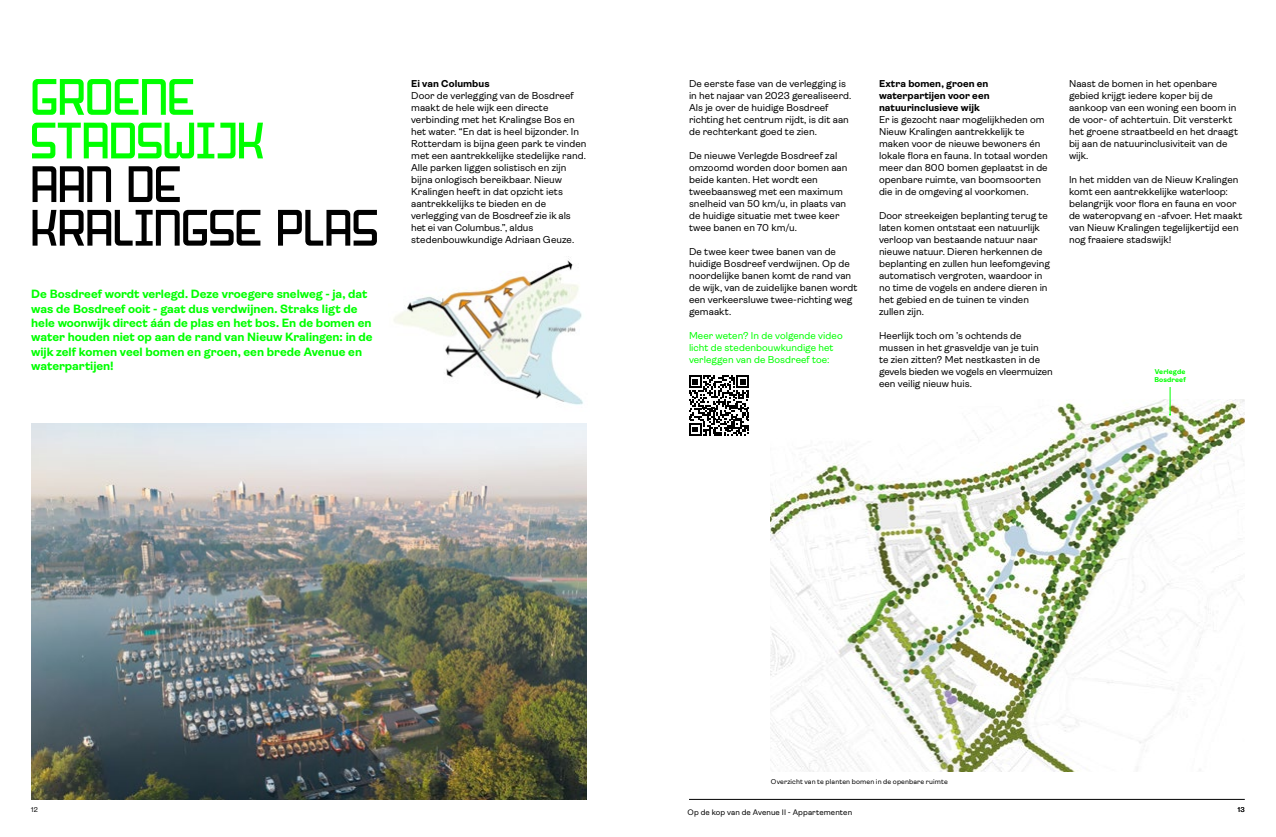
<style>
.page{position:relative;width:1276px;height:837px;background:#fff}
.page>*{position:absolute;margin:0;border:0;box-sizing:border-box;transform-origin:0 0}
.Kop_basis{font:54.5px "Nieuw Kralingen Display";letter-spacing:-.025em;color:#000}
.Kop_basis-2{font:54.5px "Nieuw Kralingen Display";letter-spacing:-.03em;color:#0f0}
.Introtekst_12_14_4{font:700 12px/14.4px "Ambit";letter-spacing:-.005em;color:#0f0}
.Bodytekst_Ambit_regular{font:10px/12px "Ambit";color:#000}
.Bodytekst_Ambit_regular-2{font:10px/12px "Ambit";color:#0f0}
.Tussenkop_bold{font:700 10px/12px "Ambit";letter-spacing:.005em;color:#000;text-align:justify}
.t1{font:8px "Ambit";letter-spacing:.01em;color:#000}
.Bodytekst_Ambit_regular-3{font:7px "Ambit";letter-spacing:.015em;color:#000}
.Bodytekst_Ambit_regular-4{font:700 7px/8.4px "Ambit";letter-spacing:.015em;color:#0f0}
</style>
<div class="page">
<hr style="left:689px;top:798px;width:555px;height:1px;background:#000">
<img style="left:393px;top:257px;width:190px;height:148px">
<img style="left:771px;top:399px;width:473px;height:372px">
<img style="left:31px;top:423px;width:556px;height:376px">
<svg style="left:689px;top:375px;width:60px;height:61px"></svg>
<svg style="left:1169px;top:387px;width:2px;height:28px"></svg>
<p class="Kop_basis-2" style="left:30px;top:69px;width:167px">GROENE</p>
<p class="Kop_basis-2" style="left:30px;top:112px;width:236px">STADSWIJK</p>
<p class="Kop_basis" style="left:30px;top:156px;width:154px">AAN DE</p>
<p class="Kop_basis" style="left:30px;top:199px;width:350px">KRALINGSE PLAS</p>
<p class="Introtekst_12_14_4" style="left:31px;top:287px;width:343px">De Bosdreef wordt verlegd. Deze vroegere snelweg - ja, dat was de Bosdreef ooit - gaat dus verdwijnen. Straks ligt de hele woonwijk direct áán de plas en het bos. En de bomen en water houden niet op aan de rand van Nieuw Kralingen: in de wijk zelf komen veel bomen en groen, een brede Avenue en waterpartijen!</p>
<p class="Tussenkop_bold" style="left:411px;top:78px;width:80px">Ei van Columbus</p>
<p class="Bodytekst_Ambit_regular" style="left:411px;top:90px;width:177px">Door de verlegging van de Bosdreef maakt de hele wijk een directe verbinding met het Kralingse Bos en het water. “En dat is heel bijzonder. In Rotterdam is bijna geen park te vinden met een aantrekkelijke stedelijke rand.<br>Alle parken liggen solistisch en zijn bijna onlogisch bereikbaar. Nieuw Kralingen heeft in dat opzicht iets aantrekkelijks te bieden en de verlegging van de Bosdreef zie ik als het ei van Columbus.”, aldus stedenbouwkundige Adriaan Geuze.</p>
<p class="Bodytekst_Ambit_regular" style="left:689px;top:78px;width:164px">De eerste fase van de verlegging is in het najaar van 2023 gerealiseerd.<br>Als je over de huidige Bosdreef richting het centrum rijdt, is dit aan de rechterkant goed te zien.</p>
<p class="Bodytekst_Ambit_regular" style="left:689px;top:150px;width:160px">De nieuwe Verlegde Bosdreef zal omzoomd worden door bomen aan beide kanten. Het wordt een tweebaansweg met een maximum snelheid van 50 km/u, in plaats van de huidige situatie met twee keer twee banen en 70 km/u.</p>
<p class="Bodytekst_Ambit_regular" style="left:689px;top:246px;width:170px">De twee keer twee banen van de huidige Bosdreef verdwijnen. Op de noordelijke banen komt de rand van de wijk, van de zuidelijke banen wordt een verkeersluwe twee-richting weg gemaakt.</p>
<p class="Bodytekst_Ambit_regular-2" style="left:689px;top:330px;width:155px">Meer weten? In de volgende video licht de stedenbouwkundige het verleggen van de Bosdreef toe:</p>
<p class="Tussenkop_bold" style="left:879px;top:78px;width:112px">Extra bomen, groen en waterpartijen voor een natuurinclusieve wijk</p>
<p class="Bodytekst_Ambit_regular" style="left:879px;top:114px;width:170px">Er is gezocht naar mogelijkheden om Nieuw Kralingen aantrekkelijk te maken voor de nieuwe bewoners én lokale flora en fauna. In totaal worden meer dan 800 bomen geplaatst in de openbare ruimte, van boomsoorten die in de omgeving al voorkomen.</p>
<p class="Bodytekst_Ambit_regular" style="left:879px;top:210px;width:172px">Door streekeigen beplanting terug te laten komen ontstaat een natuurlijk verloop van bestaande natuur naar nieuwe natuur. Dieren herkennen de beplanting en zullen hun leefomgeving automatisch vergroten, waardoor in no time de vogels en andere dieren in het gebied en de tuinen te vinden zullen zijn.</p>
<p class="Bodytekst_Ambit_regular" style="left:879px;top:330px;width:175px">Heerlijk toch om ’s ochtends de mussen in het grasveldje van je tuin<br>te zien zitten? Met nestkasten in de gevels bieden we vogels en vleermuizen een veilig nieuw huis.</p>
<p class="Bodytekst_Ambit_regular" style="left:1069px;top:78px;width:171px">Naast de bomen in het openbare gebied krijgt iedere koper bij de aankoop van een woning een boom in de voor- of achtertuin. Dit versterkt het groene straatbeeld en het draagt bij aan de natuurinclusiviteit van de wijk.</p>
<p class="Bodytekst_Ambit_regular" style="left:1069px;top:174px;width:175px">In het midden van de Nieuw Kralingen komt een aantrekkelijke waterloop: belangrijk voor flora en fauna en voor de wateropvang en -afvoer. Het maakt van Nieuw Kralingen tegelijkertijd een nog fraaiere stadswijk!</p>
<p class="Bodytekst_Ambit_regular-4" style="left:1154px;top:367px;width:33px">Verlegde<br>Bosdreef</p>
<p class="Bodytekst_Ambit_regular-3" style="left:771px;top:777px;width:178px">Overzicht van te planten bomen in de openbare ruimte</p>
<p class="Bodytekst_Ambit_regular-3" style="left:31px;top:805px;width:8px">12</p>
<p class="Bodytekst_Ambit_regular-3" style="left:1238px;top:805px;width:8px">13</p>
<p class="t1" style="left:687px;top:807px;width:166px">Op de kop van de Avenue II - Appartementen</p>
</div>
